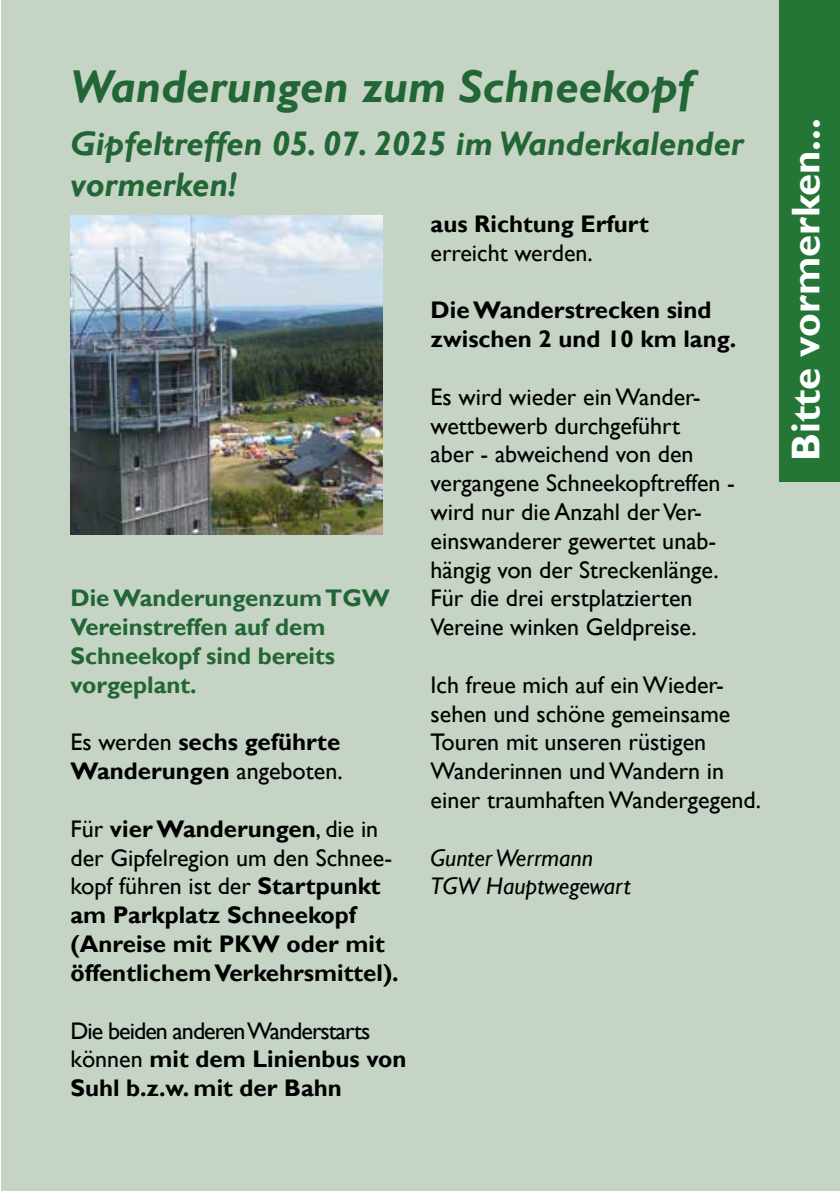
<style>
.page{position:relative;width:840px;height:1191px;background:#fff}
.page>*{position:absolute;margin:0;border:0;box-sizing:border-box;transform-origin:0 0}
.t1{font:italic 700 46px "Gill Sans";color:#226635}
.t2{font:700 40px "Gill Sans";color:#fff}
.t3{font:italic 700 34px/40.8px "Gill Sans";color:#226635}
.t4{font:24px/28.8px "Gill Sans";color:#000}
.t5{font:700 24px/28.8px "Gill Sans";color:#000}
.t6{font:700 24px/28.8px "Gill Sans";color:#226635}
.t7{font:italic 24px/28.8px "Gill Sans";color:#000}
.s1{font-weight:400}
</style>
<div class="page">
<div style="left:1px;top:0;width:838px;height:1191px;background:#c5d4c4"></div>
<div style="left:779px;top:0;width:60px;height:481px;background:#237636"></div>
<img style="left:70px;top:215px;width:312px;height:320px">
<h1 class="t1" style="left:70px;top:60px;width:624px">Wanderungen zum Schneekopf</h1>
<h3 class="t3" style="left:70px;top:124px;width:674px">Gipfeltreffen 05. 07. 2025 im Wanderkalender vormerken!</h3>
<p class="t6" style="left:70px;top:584px;width:321px">Die Wanderungenzum TGW<br>Vereinstreffen auf dem<br>Schneekopf sind bereits vorgeplant.</p>
<p class="t5" style="left:70px;top:728px;width:273px"><span class="s1">Es werden</span> sechs geführte<br>Wanderungen <span class="s1">angeboten.</span></p>
<p class="t5" style="left:70px;top:815px;width:329px"><span class="s1">Für</span> vier Wanderungen<span class="s1">, die in der Gipfelregion um den Schnee&shy;kopf führen ist der</span> Startpunkt am Parkplatz Schneekopf (Anreise mit PKW oder mit öffentlichem Verkehrsmittel).</p>
<p class="t5" style="left:70px;top:1016px;width:337px"><span class="s1">Die beiden anderen Wanderstarts können</span> mit dem Linienbus von<br>Suhl b.z.w. mit der Bahn</p>
<p class="t5" style="left:430px;top:210px;width:219px">aus Richtung Erfurt</p>
<p class="t4" style="left:430px;top:239px;width:164px">erreicht werden.</p>
<p class="t5" style="left:430px;top:296px;width:307px">Die Wanderstrecken sind zwischen 2 und 10 km lang.</p>
<p class="t4" style="left:430px;top:383px;width:306px">Es wird wieder ein Wander&shy;wettbewerb durchgeführt<br>aber - abweichend von den vergangene Schneekopftreffen - wird nur die Anzahl der Ver&shy;einswanderer gewertet unab&shy;hängig von der Streckenlänge.<br>Für die drei erstplatzierten<br>Vereine winken Geldpreise.</p>
<p class="t4" style="left:430px;top:671px;width:332px">Ich freue mich auf ein Wieder&shy;sehen und schöne gemeinsame<br>Touren mit unseren rüstigen<br>Wanderinnen und Wandern in einer traumhaften Wandergegend.</p>
<p class="t7" style="left:430px;top:843px;width:201px">Gunter Werrmann<br>TGW Hauptwegewart</p>
<h2 class="t2" style="left:781px;top:461px;width:344px;rotate:-90deg">Bitte vormerken...</h2>
</div>
